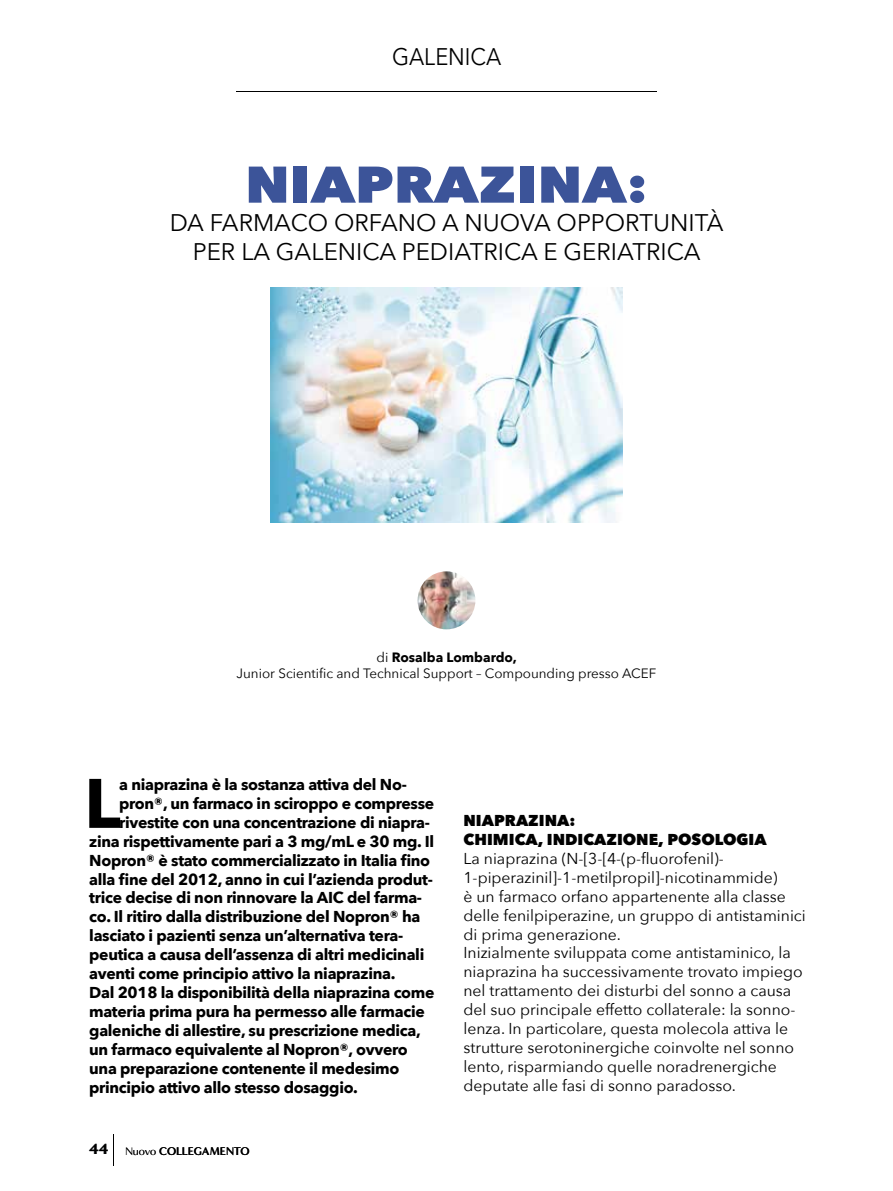
<style>
.page{position:relative;width:893px;height:1191px;background:#fff}
.page>*{position:absolute;margin:0;border:0;box-sizing:border-box;transform-origin:0 0}
.t1{font:700 69.15px "Avenir Next";color:#000}
.t2{font:800 51px "Avenir Next";color:#3c5499;scale:1.11 1}
.t3{font:24px/28.8px "Avenir Next";color:#000;text-align:center}
.t4{font:24px "Avenir Next";color:#000;scale:.91 1}
.t5{font:700 15.75px "Avenir Next";letter-spacing:-.02em;color:#000}
.t6{font:15.75px/18.9px "Avenir Next";color:#000}
.t7{font:800 15.75px/18.9px "Avenir Next";color:#000}
.t8{font:13.5px/16.2px "Avenir Next";color:#000;text-align:center}
.t9{font:700 11.4px "Minerva Modern";letter-spacing:-.015em;color:#000}
.s1{font-weight:700}
.s2{font-weight:900;font-size:15px;color:#afb1b4}
.s3{font-weight:400;font-size:11.25px}
</style>
<div class="page">
<hr style="left:236px;top:91px;width:421px;height:1px;background:#000">
<hr style="left:113px;top:1134px;width:1px;height:31px;background:#000">
<img style="left:270px;top:287px;width:353px;height:235px">
<img style="left:416px;top:570px;width:61px;height:61px;border-radius:30px">
<div style="left:415px;top:568px;width:63px;height:64px;border:3px solid #fff;border-radius:50%"></div>
<h3 class="t4" style="left:392px;top:36px;width:121px">GALENICA</h3>
<h2 class="t2" style="left:245px;top:153px;width:364px">NIAPRAZINA:</h2>
<h3 class="t3" style="left:170px;top:208px;width:555px">DA FARMACO ORFANO A NUOVA OPPORTUNITÀ<br>PER LA GALENICA PEDIATRICA E GERIATRICA</h3>
<p class="t8" style="left:237px;top:648px;width:421px">di <span class="s1">Rosalba Lombardo,<br></span>Junior Scientific and Technical Support – Compounding presso ACEF</p>
<h1 class="t1" style="left:84px;top:743px;width:38px">L</h1>
<p class="t5" style="left:119px;top:771px;width:289px">a niaprazina è la sostanza attiva del No-</p>
<p class="t5" style="left:119px;top:789px;width:316px">pron®, un farmaco in sciroppo e compresse</p>
<p class="t5" style="left:119px;top:808px;width:312px">rivestite con una concentrazione di niapra-</p>
<p class="t5" style="left:89px;top:827px;width:346px">zina rispettivamente pari a 3 mg/mL e 30 mg. Il</p>
<p class="t5" style="left:89px;top:846px;width:342px">Nopron® è stato commercializzato in Italia fino</p>
<p class="t5" style="left:89px;top:865px;width:345px">alla fine del 2012, anno in cui l’azienda produt-</p>
<p class="t5" style="left:89px;top:884px;width:334px">trice decise di non rinnovare la AIC del farma-</p>
<p class="t5" style="left:89px;top:903px;width:333px">co. Il ritiro dalla distribuzione del Nopron® ha</p>
<p class="t5" style="left:89px;top:922px;width:315px">lasciato i pazienti senza un’alternativa tera-</p>
<p class="t5" style="left:89px;top:941px;width:337px">peutica a causa dell’assenza di altri medicinali</p>
<p class="t5" style="left:89px;top:960px;width:308px">aventi come principio attivo la niaprazina.</p>
<p class="t5" style="left:89px;top:978px;width:347px">Dal 2018 la disponibilità della niaprazina come</p>
<p class="t5" style="left:89px;top:997px;width:337px">materia prima pura ha permesso alle farmacie</p>
<p class="t5" style="left:89px;top:1016px;width:333px">galeniche di allestire, su prescrizione medica,</p>
<p class="t5" style="left:89px;top:1035px;width:320px">un farmaco equivalente al Nopron®, ovvero</p>
<p class="t5" style="left:89px;top:1054px;width:312px">una preparazione contenente il medesimo</p>
<p class="t5" style="left:89px;top:1073px;width:270px">principio attivo allo stesso dosaggio.</p>
<p class="t9" style="left:89px;top:1144px;width:162px"><span class="s2">44</span> <span class="s3">Nuovo</span> COLLEGAMENTO</p>
<p class="t7" style="left:463px;top:811px;width:305px">NIAPRAZINA:<br>CHIMICA, INDICAZIONE, POSOLOGIA</p>
<p class="t6" style="left:463px;top:848px;width:344px">La niaprazina (N-[3-[4-(p-fluorofenil)- 1-piperazinil]-1-metilpropil]-nicotinammide)<br>è un farmaco orfano appartenente alla classe delle fenilpiperazine, un gruppo di antistaminici di prima generazione.<br>Inizialmente sviluppata come antistaminico, la niaprazina ha successivamente trovato impiego nel trattamento dei disturbi del sonno a causa del suo principale effetto collaterale: la sonno&shy;lenza. In particolare, questa molecola attiva le strutture serotoninergiche coinvolte nel sonno lento, risparmiando quelle noradrenergiche deputate alle fasi di sonno paradosso.</p>
</div>
